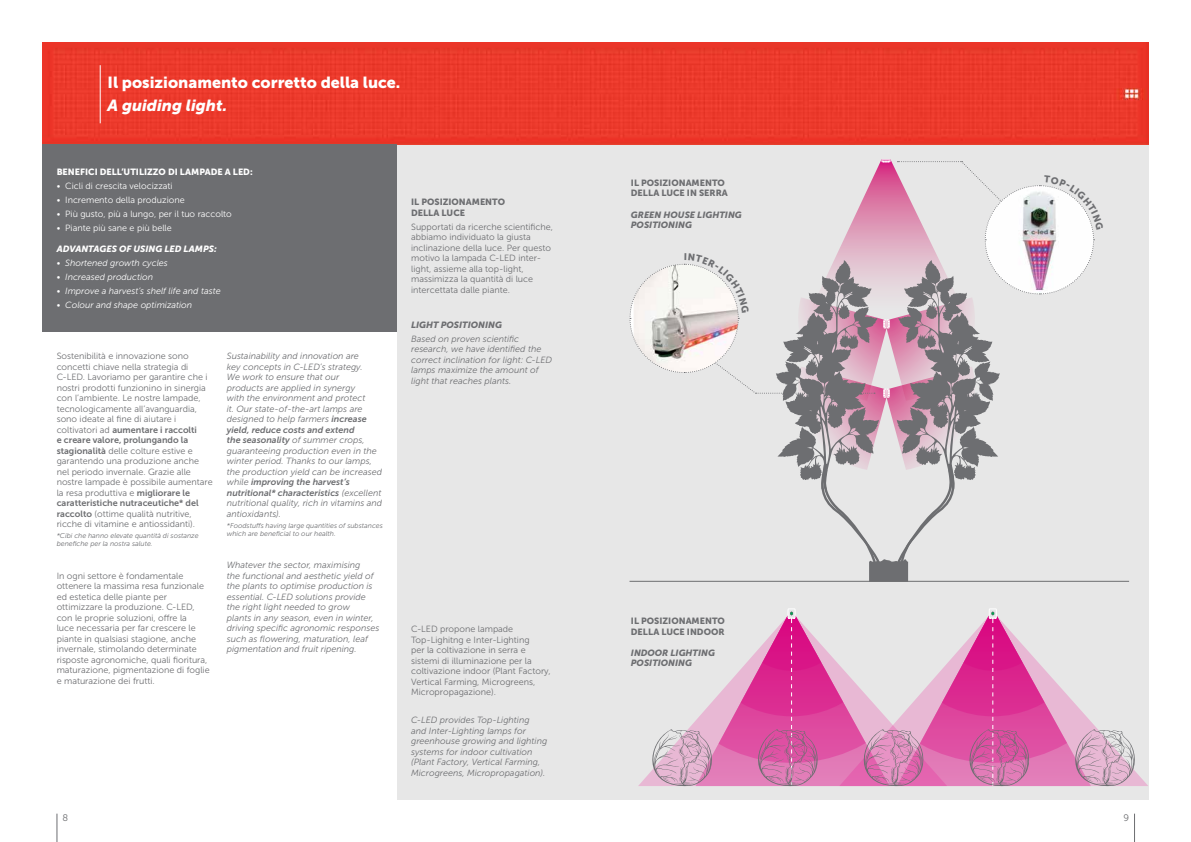
<style>
.page{position:relative;width:1191px;height:842px;background:#fff}
.page>*{position:absolute;margin:0;border:0;box-sizing:border-box;transform-origin:0 0}
.t1{font:16px "Museo Sans 900";color:#fff}
.t2{font:italic 16px "Museo Sans 900";color:#fff}
.t3{font:9.5px "Museo Sans 300";color:#6d6e71}
.t4{font:9px/10.5px "Museo Sans 300";color:#6d6e71}
.t5{font:italic 9px/10.5px "Museo Sans 300";color:#6d6e71}
.t6{font:italic 9px/10.5px "Museo Sans 700";color:#6d6e71}
.t7{font:9px "Museo Sans 300";color:#fff}
.t8{font:italic 9px "Museo Sans 300";color:#fff}
.t9{font:9px/10.5px "Museo Sans 700";color:#6d6e71}
.t10{font:9px/10.5px "Museo Sans 900";color:#6d6e71}
.t11{font:italic 9px/10.5px "Museo Sans 900";color:#6d6e71}
.t12{font:9px "Museo Sans 900";color:#fff}
.t13{font:italic 9px "Museo Sans 900";color:#fff}
.t14{font:italic 7px/8px "Museo Sans 300";color:#6d6e71}
.s1{font-family:"Museo Sans 300"}
.s2{font-family:"Museo Sans 700"}
</style>
<div class="page">
<svg style="left:57px;top:814px;width:1px;height:28px"></svg>
<svg style="left:1134px;top:814px;width:1px;height:28px"></svg>
<div style="left:397px;top:135px;width:751px;height:664px;background:#e7e7e7"></div>
<div style="left:43px;top:43px;width:1105px;height:101px;background:#eb392b"></div>
<hr style="left:100px;top:65px;width:1px;height:58px;background:#fff">
<div style="left:43px;top:144px;width:354px;height:187px;background:#6d6e71"></div>
<svg style="left:652px;top:608px;width:482px;height:178px"></svg>
<hr style="left:629px;top:581px;width:500px;height:1px;background:#6d6e71">
<svg style="left:629px;top:159px;width:474px;height:423px"></svg>
<h1 class="t1" style="left:108px;top:73px;width:294px">Il posizionamento corretto della luce.</h1>
<h1 class="t2" style="left:108px;top:96px;width:121px">A guiding light.</h1>
<p class="t12" style="left:57px;top:167px;width:197px">BENEFICI DELL’UTILIZZO DI LAMPADE A LED:</p>
<p class="t7" style="left:57px;top:181px;width:117px">• Cicli di crescita velocizzati</p>
<p class="t7" style="left:57px;top:195px;width:130px">• Incremento della produzione</p>
<p class="t7" style="left:57px;top:209px;width:177px">• Più gusto, più a lungo, per il tuo raccolto</p>
<p class="t7" style="left:57px;top:223px;width:117px">• Piante più sane e più belle</p>
<p class="t13" style="left:57px;top:244px;width:161px">ADVANTAGES OF USING LED LAMPS:</p>
<p class="t8" style="left:57px;top:258px;width:113px">• Shortened growth cycles</p>
<p class="t8" style="left:57px;top:272px;width:98px">• Increased production</p>
<p class="t8" style="left:57px;top:286px;width:165px">• Improve a harvest’s shelf life and taste</p>
<p class="t8" style="left:57px;top:300px;width:137px">• Colour and shape optimization</p>
<p class="t4" style="left:57px;top:351px;width:152px">Sostenibilità e innovazione sono concetti chiave nella strategia di C-LED. Lavoriamo per garantire che i nostri prodotti funzionino in sinergia con l’ambiente. Le nostre lampade, tecnologicamente all’avanguardia, sono ideate al fine di aiutare i</p>
<p class="t9" style="left:57px;top:424px;width:142px"><span class="s1">coltivatori ad</span> aumentare i raccolti e creare valore, prolungando la</p>
<p class="t4" style="left:57px;top:445px;width:157px"><span class="s2">stagionalità</span> delle colture estive e garantendo una produzione anche nel periodo invernale. Grazie alle nostre lampade è possibile aumentare la resa produttiva e <span class="s2">migliorare le</span></p>
<p class="t9" style="left:57px;top:498px;width:143px">caratteristiche nutraceutiche* del</p>
<p class="t4" style="left:57px;top:508px;width:140px"><span class="s2">raccolto</span> (ottime qualità nutritive, ricche di vitamine e antiossidanti).</p>
<p class="t14" style="left:57px;top:532px;width:143px">*Cibi che hanno elevate quantità di sostanze benefiche per la nostra salute.</p>
<p class="t4" style="left:57px;top:570px;width:154px">In ogni settore è fondamentale ottenere la massima resa funzionale ed estetica delle piante per ottimizzare la produzione. C-LED, con le proprie soluzioni, offre la<br>luce necessaria per far crescere le piante in qualsiasi stagione, anche invernale, stimolando determinate risposte agronomiche, quali fioritura, maturazione, pigmentazione di foglie e maturazione dei frutti.</p>
<p class="t5" style="left:227px;top:351px;width:141px">Sustainability and innovation are key concepts in C-LED’s strategy.<br>We work to ensure that our products are applied in synergy with the environment and protect it. Our state-of-the-art lamps are designed to help farmers <span class="s2">increase</span></p>
<p class="t6" style="left:227px;top:424px;width:139px">yield, reduce costs and extend the seasonality <span class="s1">of summer crops,</span></p>
<p class="t5" style="left:227px;top:445px;width:157px">guaranteeing production even in the winter period. Thanks to our lamps, the production yield can be increased</p>
<p class="t6" style="left:227px;top:477px;width:156px"><span class="s1">while</span> improving the harvest’s nutritional* characteristics <span class="s1">(excellent</span></p>
<p class="t5" style="left:227px;top:498px;width:157px">nutritional quality, rich in vitamins and antioxidants).</p>
<p class="t14" style="left:227px;top:522px;width:157px">*Foodstuffs having large quantities of substances which are beneficial to our health.</p>
<p class="t5" style="left:227px;top:560px;width:154px">Whatever the sector, maximising<br>the functional and aesthetic yield of the plants to optimise production is essential. C-LED solutions provide the right light needed to grow<br>plants in any season, even in winter, driving specific agronomic responses such as flowering, maturation, leaf pigmentation and fruit ripening.</p>
<p class="t10" style="left:411px;top:197px;width:95px">IL POSIZIONAMENTO<br>DELLA LUCE</p>
<p class="t4" style="left:411px;top:221px;width:143px">Supportati da ricerche scientifiche, abbiamo individuato la giusta inclinazione della luce. Per questo motivo la lampada C-LED inter&shy;light, assieme alla top-light, massimizza la quantità di luce intercettata dalle piante.</p>
<p class="t11" style="left:411px;top:319px;width:92px">LIGHT POSITIONING</p>
<p class="t5" style="left:411px;top:333px;width:142px">Based on proven scientific research, we have identified the correct inclination for light: C-LED lamps maximize the amount of light that reaches plants.</p>
<p class="t4" style="left:411px;top:624px;width:141px">C-LED propone lampade<br>Top-Lighitng e Inter-Lighting<br>per la coltivazione in serra e sistemi di illuminazione per la coltivazione indoor (Plant Factory,<br>Vertical Farming, Microgreens,<br>Micropropagazione).</p>
<p class="t5" style="left:411px;top:715px;width:138px">C-LED provides Top-Lighting<br>and Inter-Lighting lamps for greenhouse growing and lighting systems for indoor cultivation (Plant Factory, Vertical Farming,<br>Microgreens, Micropropagation).</p>
<p class="t10" style="left:631px;top:177px;width:98px">IL POSIZIONAMENTO<br>DELLA LUCE IN SERRA</p>
<p class="t11" style="left:631px;top:209px;width:112px">GREEN HOUSE LIGHTING<br>POSITIONING</p>
<p class="t10" style="left:631px;top:616px;width:95px">IL POSIZIONAMENTO<br>DELLA LUCE INDOOR</p>
<p class="t11" style="left:631px;top:647px;width:86px">INDOOR LIGHTING<br>POSITIONING</p>
<p class="t3" style="left:62px;top:812px;width:7px">8</p>
<p class="t3" style="left:1123px;top:812px;width:7px">9</p>
</div>
